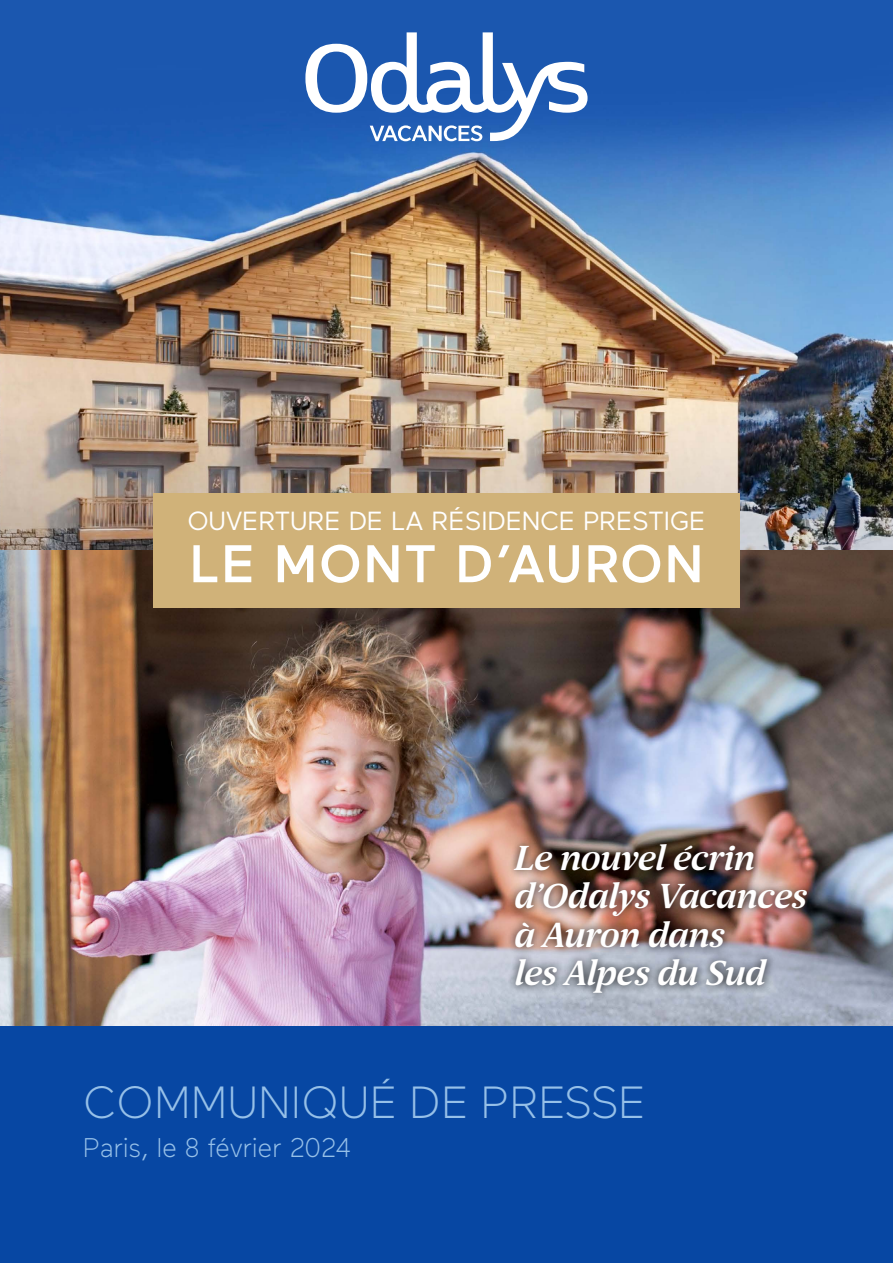
<style>
.page{position:relative;width:893px;height:1263px;background:#fff}
.page>*{position:absolute;margin:0;border:0;box-sizing:border-box;transform-origin:0 0}
.t1{font:500 52.95px "Maax";letter-spacing:.03em;color:#fff}
.t2{font:300 45px "Maax";color:#96c0e8}
.t3{font:italic 600 35.4px/38.4px "Breve News";letter-spacing:-.005em;color:#fff}
.t4{font:300 27px "Maax";color:#96c0e8}
.t5{font:26.25px "Maax";color:#fff}
</style>
<div class="page">
<img style="left:0;top:0;width:893px;height:1027px">
<div style="left:0;top:1027px;width:893px;height:236px;background:#0747a3"></div>
<svg style="left:305px;top:32px;width:283px;height:109px"></svg>
<div style="left:506px;top:835px;width:310px;height:167px;background:#000;opacity:.86"></div>
<div style="left:153px;top:493px;width:587px;height:115px;background:#d0b279"></div>
<p class="t5" style="left:188px;top:504px;width:519px">OUVERTURE DE LA RÉSIDENCE PRESTIGE</p>
<h1 class="t1" style="left:189px;top:529px;width:516px">LE MONT D’AURON</h1>
<p class="t3" style="left:512px;top:840px;width:294px">Le nouvel écrin d’Odalys Vacances à Auron dans<br>les Alpes du Sud</p>
<p class="t2" style="left:83px;top:1073px;width:563px">COMMUNIQUÉ DE PRESSE</p>
<p class="t4" style="left:83px;top:1130px;width:270px">Paris, le 8 février 2024</p>
</div>
